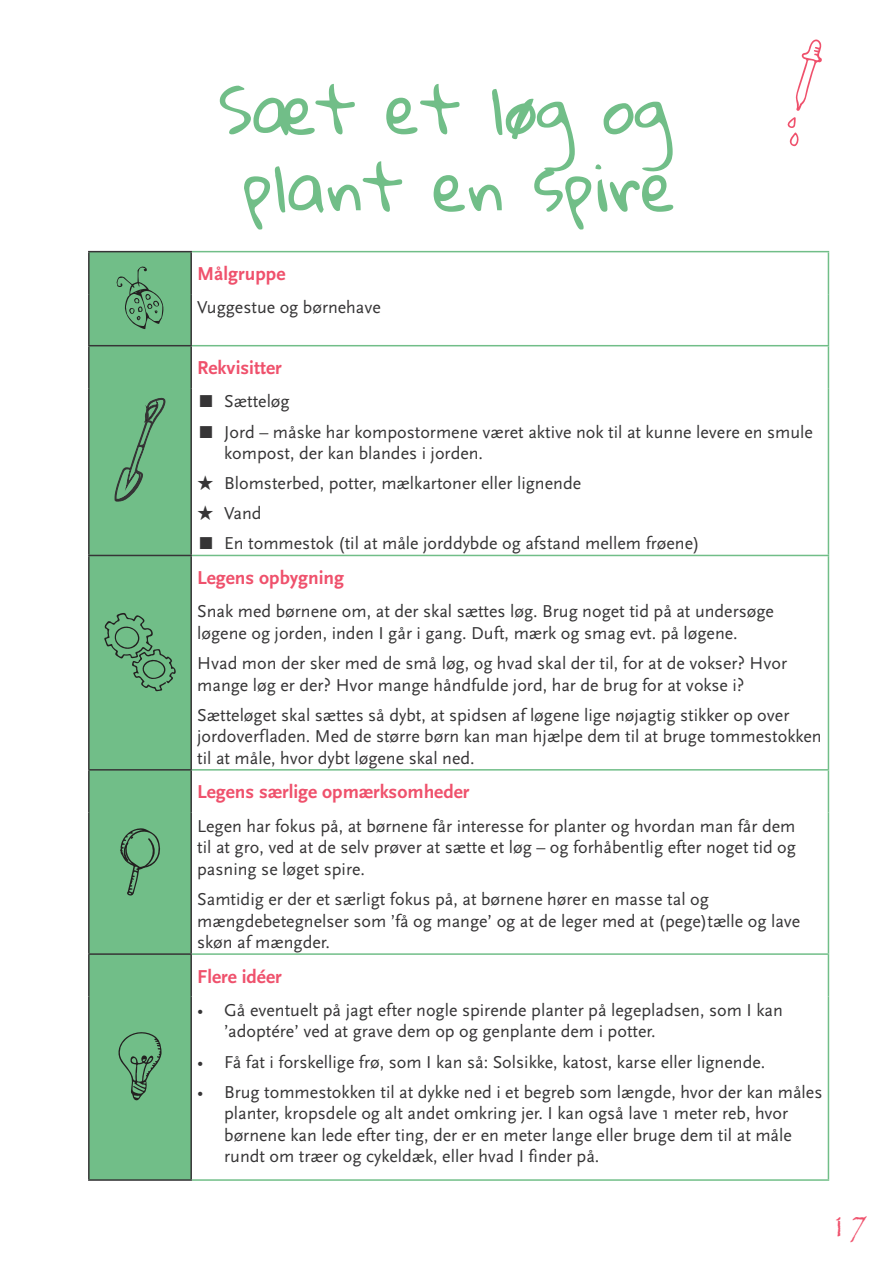
<style>
.page{position:relative;width:893px;height:1263px;background:#fff}
.page>*{position:absolute;margin:0;border:0;box-sizing:border-box;transform-origin:0 0}
.t1{font:64.5px "Gloria Hallelujah";color:#71be88}
.t2{font:34.5px "Papyrus";color:#ef516c}
.t3{font:700 19.5px "Scala Sans OT";color:#ef516c}
.Tekstboks_brødtekst{font:18px/21.6px "Scala Sans OT";color:#363536}
</style>
<div class="page">
<div style="left:90px;top:252px;width:100px;height:927px;background:#71be88"></div>
<hr style="left:192px;top:251px;width:637px;height:1px;background:#71be88">
<hr style="left:828px;top:252px;width:1px;height:42px;background:#71be88">
<hr style="left:828px;top:294px;width:1px;height:51px;background:#71be88">
<hr style="left:192px;top:345px;width:637px;height:1px;background:#71be88">
<hr style="left:828px;top:346px;width:1px;height:42px;background:#71be88">
<hr style="left:828px;top:388px;width:1px;height:167px;background:#71be88">
<hr style="left:192px;top:555px;width:637px;height:1px;background:#71be88">
<hr style="left:828px;top:556px;width:1px;height:42px;background:#71be88">
<hr style="left:828px;top:598px;width:1px;height:171px;background:#71be88">
<hr style="left:192px;top:769px;width:637px;height:1px;background:#71be88">
<hr style="left:828px;top:770px;width:1px;height:42px;background:#71be88">
<hr style="left:828px;top:812px;width:1px;height:141px;background:#71be88">
<hr style="left:192px;top:953px;width:637px;height:2px;background:#71be88">
<hr style="left:828px;top:955px;width:1px;height:41px;background:#71be88">
<hr style="left:828px;top:996px;width:1px;height:183px;background:#71be88">
<hr style="left:192px;top:1179px;width:637px;height:2px;background:#71be88">
<hr style="left:88px;top:251px;width:104px;height:1px;background:#363536">
<hr style="left:88px;top:252px;width:2px;height:42px;background:#363536">
<hr style="left:190px;top:252px;width:2px;height:42px;background:#363536">
<hr style="left:88px;top:294px;width:2px;height:51px;background:#363536">
<hr style="left:190px;top:294px;width:2px;height:51px;background:#363536">
<hr style="left:88px;top:345px;width:104px;height:1px;background:#363536">
<hr style="left:88px;top:346px;width:2px;height:42px;background:#363536">
<hr style="left:190px;top:346px;width:2px;height:42px;background:#363536">
<hr style="left:88px;top:388px;width:2px;height:167px;background:#363536">
<hr style="left:190px;top:388px;width:2px;height:167px;background:#363536">
<hr style="left:88px;top:555px;width:104px;height:1px;background:#363536">
<hr style="left:88px;top:556px;width:2px;height:42px;background:#363536">
<hr style="left:190px;top:556px;width:2px;height:42px;background:#363536">
<hr style="left:88px;top:598px;width:2px;height:171px;background:#363536">
<hr style="left:190px;top:598px;width:2px;height:171px;background:#363536">
<hr style="left:88px;top:769px;width:104px;height:1px;background:#363536">
<hr style="left:88px;top:770px;width:2px;height:42px;background:#363536">
<hr style="left:190px;top:770px;width:2px;height:42px;background:#363536">
<hr style="left:88px;top:812px;width:2px;height:141px;background:#363536">
<hr style="left:190px;top:812px;width:2px;height:141px;background:#363536">
<hr style="left:88px;top:953px;width:104px;height:2px;background:#363536">
<hr style="left:88px;top:955px;width:2px;height:41px;background:#363536">
<hr style="left:190px;top:955px;width:2px;height:41px;background:#363536">
<hr style="left:88px;top:996px;width:2px;height:183px;background:#363536">
<hr style="left:190px;top:996px;width:2px;height:183px;background:#363536">
<hr style="left:88px;top:1179px;width:104px;height:2px;background:#363536">
<svg style="left:110px;top:264px;width:61px;height:71px;background:#69af7e"></svg>
<svg style="left:92px;top:397px;width:96px;height:106px;background:#6cb482"></svg>
<svg style="left:97px;top:604px;width:84px;height:94px;background:#6ab07f"></svg>
<svg style="left:107px;top:823px;width:60px;height:78px;background:#69ae7e"></svg>
<svg style="left:115px;top:1030px;width:47px;height:71px;background:#65a779"></svg>
<svg style="left:787px;top:39px;width:35px;height:108px"></svg>
<p class="t1" style="left:219px;top:74px;width:454px">Sæt et løg og</p>
<p class="t1" style="left:243px;top:152px;width:435px">plant en spire</p>
<p class="t3" style="left:197px;top:263px;width:90px">Målgruppe</p>
<p class="Tekstboks_brødtekst" style="left:197px;top:297px;width:185px">Vuggestue og børnehave</p>
<p class="t3" style="left:197px;top:357px;width:86px">Rekvisitter</p>
<p class="Tekstboks_brødtekst" style="left:197px;top:391px;width:94px">■ Sætteløg</p>
<p class="Tekstboks_brødtekst" style="left:224px;top:421px;width:590px;text-indent:-27px">■ Jord – måske har kompostormene været aktive nok til at kunne levere en smule kompost, der kan blandes i jorden.</p>
<p class="Tekstboks_brødtekst" style="left:197px;top:473px;width:385px">★ Blomsterbed, potter, mælkartoner eller lignende</p>
<p class="Tekstboks_brødtekst" style="left:197px;top:503px;width:66px">★ Vand</p>
<p class="Tekstboks_brødtekst" style="left:197px;top:533px;width:504px">■ En tommestok (til at måle jorddybde og afstand mellem frøene)</p>
<p class="t3" style="left:197px;top:567px;width:148px">Legens opbygning</p>
<p class="Tekstboks_brødtekst" style="left:197px;top:601px;width:578px">Snak med børnene om, at der skal sættes løg. Brug noget tid på at undersøge løgene og jorden, inden I går i gang. Duft, mærk og smag evt. på løgene.</p>
<p class="Tekstboks_brødtekst" style="left:197px;top:653px;width:591px">Hvad mon der sker med de små løg, og hvad skal der til, for at de vokser? Hvor mange løg er der? Hvor mange håndfulde jord, har de brug for at vokse i?</p>
<p class="Tekstboks_brødtekst" style="left:197px;top:704px;width:626px">Sætteløget skal sættes så dybt, at spidsen af løgene lige nøjagtig stikker op over jordoverfladen. Med de større børn kan man hjælpe dem til at bruge tommestokken til at måle, hvor dybt løgene skal ned.</p>
<p class="t3" style="left:197px;top:781px;width:274px">Legens særlige opmærksomheder</p>
<p class="Tekstboks_brødtekst" style="left:197px;top:815px;width:600px;text-align:justify">Legen har fokus på, at børnene får interesse for planter og hvordan man får dem til at gro, ved at de selv prøver at sætte et løg – og forhåbentlig efter noget tid og pasning se løget spire.</p>
<p class="Tekstboks_brødtekst" style="left:197px;top:889px;width:605px">Samtidig er der et særligt fokus på, at børnene hører en masse tal og mængdebetegnelser som ’få og mange’ og at de leger med at (pege)tælle og lave skøn af mængder.</p>
<p class="t3" style="left:197px;top:965px;width:86px">Flere idéer</p>
<p class="Tekstboks_brødtekst" style="left:224px;top:999px;width:560px;text-indent:-27px">• Gå eventuelt på jagt efter nogle spirende planter på legepladsen, som I kan ’adoptére’ ved at grave dem op og genplante dem i potter.</p>
<p class="Tekstboks_brødtekst" style="left:197px;top:1051px;width:570px">• Få fat i forskellige frø, som I kan så: Solsikke, katost, karse eller lignende.</p>
<p class="Tekstboks_brødtekst" style="left:224px;top:1081px;width:600px;text-indent:-27px">• Brug tommestokken til at dykke ned i et begreb som længde, hvor der kan måles planter, kropsdele og alt andet omkring jer. I kan også lave 1 meter reb, hvor børnene kan lede efter ting, der er en meter lange eller bruge dem til at måle rundt om træer og cykeldæk, eller hvad I finder på.</p>
<h2 class="t2" style="left:829px;top:1204px;width:41px">17</h2>
</div>
